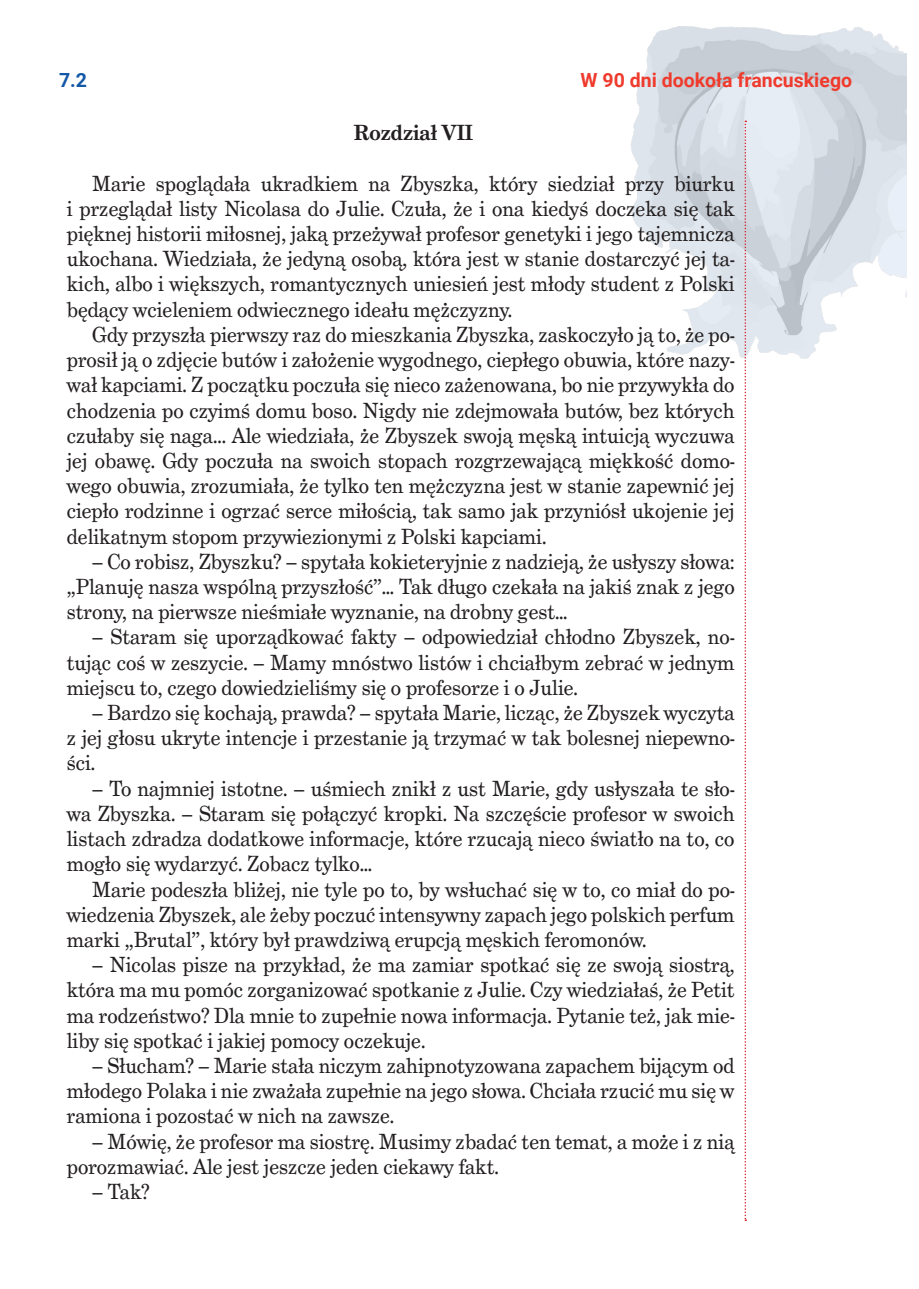
<style>
.page{position:relative;width:919px;height:1289px;background:#fff}
.page>*{position:absolute;margin:0;border:0;box-sizing:border-box;transform-origin:0 0}
.t1{font:21px/25.2px "Grad";color:#231f20;text-align:justify}
.t2{font:700 21px "Grad";color:#231f20}
.t3{font:700 19.5px "Roboto";color:#ef3b2d}
.t4{font:700 19.5px "Roboto";color:#1358a8}
</style>
<div class="page">
<img style="left:630px;top:26px;width:276px;height:333px">
<svg style="left:744px;top:121px;width:2px;height:1099px"></svg>
<p class="t4" style="left:59px;top:67px;width:30px">7.2</p>
<p class="t3" style="left:580px;top:67px;width:273px">W 90 dni dookoła francuskiego</p>
<p class="t2" style="left:354px;top:119px;width:121px">Rozdział VII</p>
<p class="t1" style="left:67px;top:171px;width:669px;text-indent:26px">Marie spoglądała ukradkiem na Zbyszka, który siedział przy biurku i przeglądał listy Nicolasa do Julie. Czuła, że i ona kiedyś doczeka się tak pięknej historii miłosnej, jaką przeżywał profesor genetyki i jego tajemnicza ukochana. Wiedziała, że jedyną osobą, która jest w stanie dostarczyć jej ta&shy;kich, albo i większych, romantycznych uniesień jest młody student z Polski będący wcieleniem odwiecznego ideału mężczyzny.</p>
<p class="t1" style="left:67px;top:322px;width:669px;text-indent:26px">Gdy przyszła pierwszy raz do mieszkania Zbyszka, zaskoczyło ją to, że po&shy;prosił ją o zdjęcie butów i założenie wygodnego, ciepłego obuwia, które nazy&shy;wał kapciami. Z początku poczuła się nieco zażenowana, bo nie przywykła do chodzenia po czyimś domu boso. Nigdy nie zdejmowała butów, bez których czułaby się naga... Ale wiedziała, że Zbyszek swoją męską intuicją wyczuwa jej obawę. Gdy poczuła na swoich stopach rozgrzewającą miękkość domo&shy;wego obuwia, zrozumiała, że tylko ten mężczyzna jest w stanie zapewnić jej ciepło rodzinne i ogrzać serce miłością, tak samo jak przyniósł ukojenie jej delikatnym stopom przywiezionymi z Polski kapciami.</p>
<p class="t1" style="left:67px;top:549px;width:669px;text-indent:26px">– Co robisz, Zbyszku? – spytała kokieteryjnie z nadzieją, że usłyszy słowa: „Planuję nasza wspólną przyszłość”… Tak długo czekała na jakiś znak z jego strony, na pierwsze nieśmiałe wyznanie, na drobny gest…</p>
<p class="t1" style="left:67px;top:624px;width:669px;text-indent:26px">– Staram się uporządkować fakty – odpowiedział chłodno Zbyszek, no&shy;tując coś w zeszycie. – Mamy mnóstwo listów i chciałbym zebrać w jednym miejscu to, czego dowiedzieliśmy się o profesorze i o Julie.</p>
<p class="t1" style="left:67px;top:700px;width:669px;text-indent:26px">– Bardzo się kochają, prawda? – spytała Marie, licząc, że Zbyszek wyczyta z jej głosu ukryte intencje i przestanie ją trzymać w tak bolesnej niepewno&shy;ści.</p>
<p class="t1" style="left:67px;top:776px;width:669px;text-indent:26px">– To najmniej istotne. – uśmiech znikł z ust Marie, gdy usłyszała te sło&shy;wa Zbyszka. – Staram się połączyć kropki. Na szczęście profesor w swoich listach zdradza dodatkowe informacje, które rzucają nieco światło na to, co mogło się wydarzyć. Zobacz tylko…</p>
<p class="t1" style="left:67px;top:876px;width:669px;text-indent:26px">Marie podeszła bliżej, nie tyle po to, by wsłuchać się w to, co miał do po&shy;wiedzenia Zbyszek, ale żeby poczuć intensywny zapach jego polskich perfum marki „Brutal”, który był prawdziwą erupcją męskich feromonów.</p>
<p class="t1" style="left:67px;top:952px;width:669px;text-indent:26px">– Nicolas pisze na przykład, że ma zamiar spotkać się ze swoją siostrą, która ma mu pomóc zorganizować spotkanie z Julie. Czy wiedziałaś, że Petit ma rodzeństwo? Dla mnie to zupełnie nowa informacja. Pytanie też, jak mie&shy;liby się spotkać i jakiej pomocy oczekuje.</p>
<p class="t1" style="left:67px;top:1053px;width:669px;text-indent:26px">– Słucham? – Marie stała niczym zahipnotyzowana zapachem bijącym od młodego Polaka i nie zważała zupełnie na jego słowa. Chciała rzucić mu się w ramiona i pozostać w nich na zawsze.</p>
<p class="t1" style="left:67px;top:1128px;width:669px;text-indent:26px">– Mówię, że profesor ma siostrę. Musimy zbadać ten temat, a może i z nią porozmawiać. Ale jest jeszcze jeden ciekawy fakt.</p>
<p class="t1" style="left:92px;top:1179px;width:59px">– Tak?</p>
</div>
